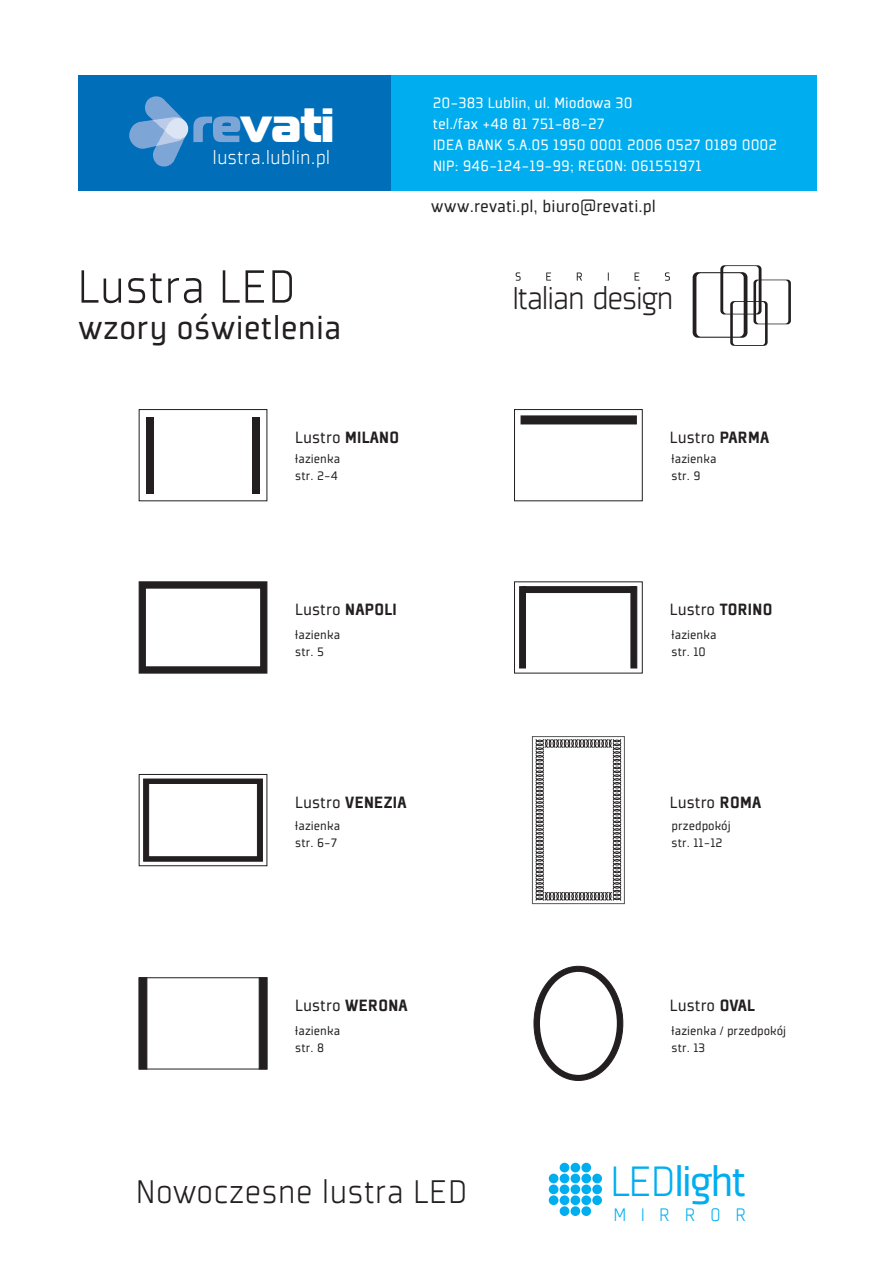
<style>
.page{position:relative;width:893px;height:1263px;background:#fff}
.page>*{position:absolute;margin:0;border:0;box-sizing:border-box;transform-origin:0 0}
.t1{font:51.3px "Plexes Light Pro";color:#231f20}
.t2{font:48.15px "Magistral Black C";color:#fff}
.t3{font:46.8px "Plexes Book Pro";letter-spacing:-.05em;color:#00aeef}
.t4{font:36.3px "Plexes Book Pro";color:#231f20}
.t5{font:36.15px "Plexes Light Pro";color:#231f20}
.t6{font:34.8px "Plexes Light Pro";letter-spacing:-.05em;color:#231f20}
.t7{font:21.3px "Plexes Light Pro";color:#fff}
.t8{font:19.95px "Plexes Light Pro";letter-spacing:.725em;color:#00aeef}
.t9{font:18.6px "Plexes Book Pro";color:#231f20}
.t10{font:18px "Plexes Book Pro";color:#231f20}
.t11{font:18px "Plexes Black Pro";letter-spacing:.015em;color:#231f20}
.t12{font:16.5px/21px "Plexes Book Pro";color:#fff}
.t13{font:13.5px/17.2px "Plexes Book Pro";color:#231f20}
.s1{font-family:"Plexes Black Pro"}
.s2{font-family:"Plexes Book Pro"}
.s3{font-family:"Plexes Light Pro"}
</style>
<div class="page">
<div style="left:78px;top:75px;width:738px;height:116px;background:#00aeef"></div>
<div style="left:78px;top:75px;width:312px;height:116px;background:#006eb9"></div>
<img style="left:193px;top:116px;width:47px;height:26px">
<img style="left:145px;top:96px;width:36px;height:21px">
<img style="left:153px;top:149px;width:27px;height:18px">
<img style="left:129px;top:117px;width:59px;height:32px">
<div style="left:560px;top:1163px;width:9px;height:9px;background:#00aeef;border-radius:50%"></div>
<div style="left:570px;top:1163px;width:10px;height:9px;background:#00aeef;border-radius:50%"></div>
<div style="left:581px;top:1163px;width:10px;height:9px;background:#00aeef;border-radius:50%"></div>
<div style="left:549px;top:1173px;width:9px;height:10px;background:#00aeef;border-radius:50%"></div>
<div style="left:560px;top:1173px;width:9px;height:10px;background:#00aeef;border-radius:50%"></div>
<svg style="left:570px;top:1173px;width:10px;height:10px"></svg>
<div style="left:581px;top:1173px;width:10px;height:10px;background:#00aeef;border-radius:50%"></div>
<div style="left:592px;top:1173px;width:10px;height:10px;background:#00aeef;border-radius:50%"></div>
<div style="left:549px;top:1184px;width:9px;height:10px;background:#00aeef;border-radius:50%"></div>
<div style="left:560px;top:1184px;width:9px;height:10px;background:#00aeef;border-radius:50%"></div>
<div style="left:570px;top:1184px;width:10px;height:10px;background:#00aeef;border-radius:50%"></div>
<div style="left:581px;top:1184px;width:10px;height:10px;background:#00aeef;border-radius:50%"></div>
<div style="left:592px;top:1184px;width:10px;height:10px;background:#00aeef;border-radius:50%"></div>
<div style="left:549px;top:1195px;width:9px;height:10px;background:#00aeef;border-radius:50%"></div>
<div style="left:560px;top:1195px;width:9px;height:10px;background:#00aeef;border-radius:50%"></div>
<div style="left:570px;top:1195px;width:10px;height:10px;background:#00aeef;border-radius:50%"></div>
<div style="left:581px;top:1195px;width:10px;height:10px;background:#00aeef;border-radius:50%"></div>
<div style="left:592px;top:1195px;width:10px;height:10px;background:#00aeef;border-radius:50%"></div>
<div style="left:560px;top:1206px;width:9px;height:10px;background:#00aeef;border-radius:50%"></div>
<div style="left:570px;top:1206px;width:10px;height:10px;background:#00aeef;border-radius:50%"></div>
<div style="left:581px;top:1206px;width:10px;height:10px;background:#00aeef;border-radius:50%"></div>
<div style="left:139px;top:409px;width:128px;height:92px;border:1px solid #231f20"></div>
<div style="left:146px;top:417px;width:8px;height:76px;background:#231f20"></div>
<div style="left:252px;top:417px;width:8px;height:76px;background:#231f20"></div>
<svg style="left:138px;top:581px;width:130px;height:93px"></svg>
<div style="left:139px;top:774px;width:128px;height:92px;border:1px solid #231f20"></div>
<svg style="left:143px;top:778px;width:120px;height:84px"></svg>
<div style="left:139px;top:977px;width:128px;height:92px;border:1px solid #231f20"></div>
<svg style="left:138px;top:977px;width:10px;height:93px"></svg>
<svg style="left:258px;top:977px;width:10px;height:93px"></svg>
<div style="left:514px;top:409px;width:129px;height:92px;border:1px solid #231f20"></div>
<svg style="left:520px;top:415px;width:117px;height:10px"></svg>
<div style="left:514px;top:581px;width:129px;height:92px;border:1px solid #231f20"></div>
<svg style="left:519px;top:586px;width:119px;height:83px"></svg>
<div style="left:532px;top:736px;width:93px;height:168px;border:1px solid #57585a"></div>
<svg style="left:535px;top:739px;width:87px;height:162px"></svg>
<div style="left:534px;top:966px;width:89px;height:115px;background:#231f20;border:1px solid #231f20;border-radius:50%"></div>
<div style="left:540px;top:972px;width:77px;height:103px;background:#fff;border-radius:50%"></div>
<svg style="left:516px;top:272px;width:154px;height:9px"></svg>
<svg style="left:693px;top:265px;width:98px;height:81px"></svg>
<h2 class="t2" style="left:241px;top:108px;width:94px">vati</h2>
<h3 class="t7" style="left:213px;top:149px;width:119px">lustra.lublin.pl</h3>
<h1 class="t1" style="left:77px;top:266px;width:220px">Lustra LED</h1>
<h3 class="t4" style="left:78px;top:313px;width:265px">wzory oświetlenia</h3>
<p class="t12" style="left:433px;top:94px;width:346px">20-383 Lublin, ul. Miodowa 30<br>tel./fax +48 81 751-88-27<br>IDEA BANK S.A.05 1950 0001 2006 0527 0189 0002<br>NIP: 946-124-19-99; REGON: 061551971</p>
<h3 class="t9" style="left:431px;top:198px;width:226px">www.revati.pl, biuro@revati.pl</h3>
<h3 class="t6" style="left:512px;top:284px;width:163px">Italian design</h3>
<h3 class="t10" style="left:295px;top:430px;width:105px">Lustro <span class="s1">MILANO</span></h3>
<p class="t13" style="left:295px;top:451px;width:46px">łazienka str. 2-4</p>
<h3 class="t10" style="left:670px;top:430px;width:101px">Lustro <span class="s1">PARMA</span></h3>
<p class="t13" style="left:672px;top:451px;width:46px">łazienka str. 9</p>
<h3 class="t10" style="left:295px;top:602px;width:103px">Lustro <span class="s1">NAPOLI</span></h3>
<p class="t13" style="left:295px;top:627px;width:46px">łazienka str. 5</p>
<h3 class="t10" style="left:670px;top:602px;width:104px">Lustro <span class="s1">TORINO</span></h3>
<p class="t13" style="left:672px;top:627px;width:46px">łazienka str. 10</p>
<h3 class="t11" style="left:295px;top:795px;width:113px"><span class="s2">Lustro</span> VENEZIA</h3>
<p class="t13" style="left:295px;top:818px;width:46px">łazienka str. 6-7</p>
<h3 class="t10" style="left:670px;top:795px;width:93px">Lustro <span class="s1">ROMA</span></h3>
<p class="t13" style="left:672px;top:818px;width:61px">przedpokój str. 11-12</p>
<h3 class="t10" style="left:295px;top:998px;width:114px">Lustro <span class="s1">WERONA</span></h3>
<p class="t13" style="left:295px;top:1023px;width:46px">łazienka str. 8</p>
<h3 class="t10" style="left:670px;top:998px;width:87px">Lustro <span class="s1">OVAL</span></h3>
<p class="t13" style="left:672px;top:1023px;width:116px">łazienka / przedpokój str. 13</p>
<h3 class="t5" style="left:136px;top:1177px;width:333px">Nowoczesne lustra LED</h3>
<h3 class="t3" style="left:610px;top:1163px;width:138px"><span class="s3">LED</span>light</h3>
<h3 class="t8" style="left:613px;top:1206px;width:135px">MIRROR</h3>
</div>
